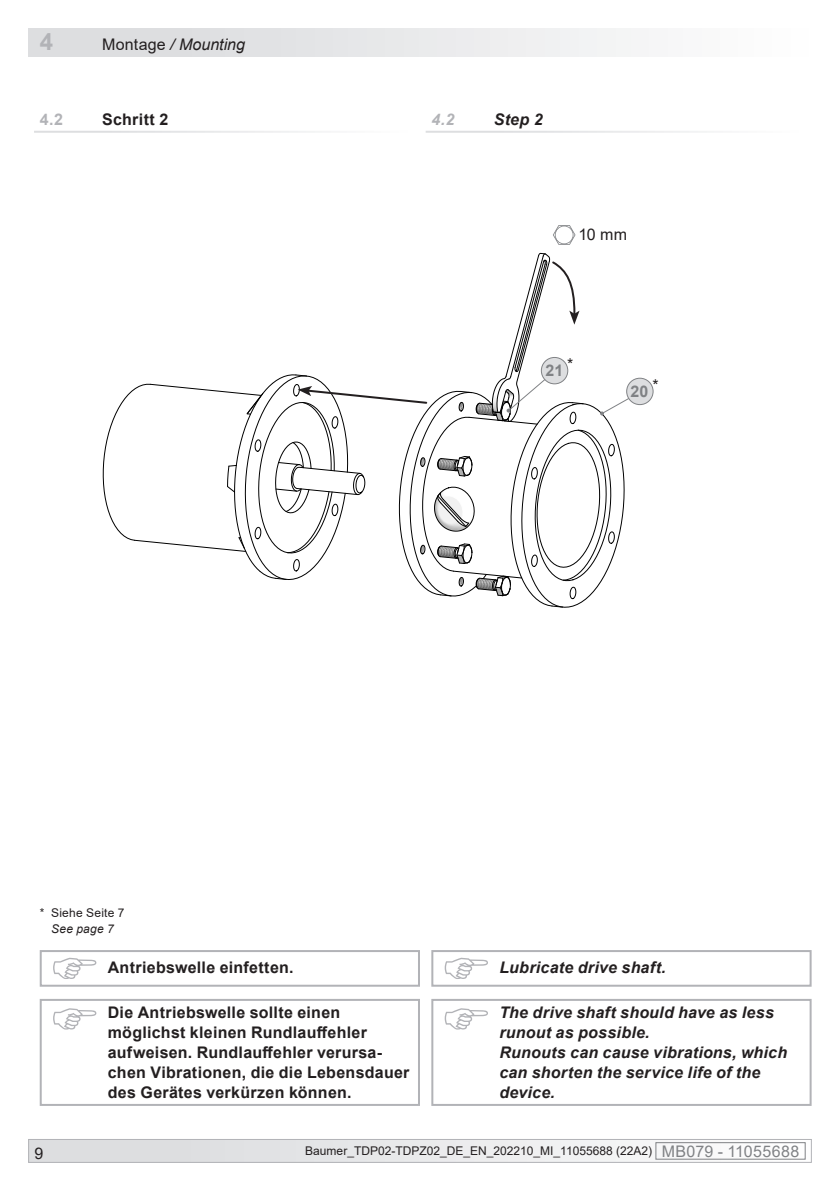
<style>
.page{position:relative;width:840px;height:1191px;background:#fff}
.page>*{position:absolute;margin:0;border:0;box-sizing:border-box;transform-origin:0 0}
.t1{font:700 24px "Arial";color:#b2b3b7}
.Achtung_DE{font:700 16px/20px "Arial";letter-spacing:.015em;color:#231f20}
.Achtung_EN{font:italic 700 16px/20px "Arial";letter-spacing:.015em;color:#231f20}
.t2{font:italic 16px "Arial";color:#231f20}
.Kapitel_1-1_DE{font:700 16px "Arial";letter-spacing:.02em;color:#231f20}
.DE_links{font:16px "Arial";color:#231f20}
.Kapitel_1-1_EN{font:italic 700 16px "Arial";color:#231f20}
.Bezugszahl_Option{font:700 16px "Arial";color:#808285}
.Kapitel_1-1_DE-2{font:700 16px "Arial";color:#b2b3b7}
.Kapitel_1-1_EN-2{font:italic 700 16px "Arial";color:#b2b3b7}
.t3{font:12px "Arial";color:#231f20}
.t4{font:12px/16px "Arial";letter-spacing:.02em;color:#231f20;text-align:center}
.s1{font-style:normal}
.s2{font-style:italic}
.s3{font-size:16px;color:#808285}
</style>
<div class="page">
<div style="left:29px;top:1139px;width:781px;height:23px;background:linear-gradient(to right,#dbdcdf,#f5f5f5)"></div>
<div style="left:655px;top:1142px;width:150px;height:17px;border:1px solid #808285"></div>
<div style="left:28px;top:1139px;width:783px;height:23px;border:1px solid #b2b3b7"></div>
<div style="left:28px;top:28px;width:783px;height:29px;background:linear-gradient(to right,#d8d9db,#fdfdfd)"></div>
<svg style="left:53px;top:957px;width:43px;height:22px"></svg>
<div style="left:40px;top:950px;width:380px;height:36px;border:2px solid #b2b3b7"></div>
<svg style="left:444px;top:957px;width:43px;height:22px"></svg>
<div style="left:431px;top:950px;width:380px;height:36px;border:2px solid #b2b3b7"></div>
<div style="left:626px;top:378px;width:26px;height:26px;background:#dddee0;border-radius:50%"></div>
<div style="left:625px;top:378px;width:28px;height:27px;border:1px solid #808285;border-radius:50%"></div>
<svg style="left:103px;top:253px;width:537px;height:354px"></svg>
<div style="left:541px;top:357px;width:26px;height:27px;background:#dddee0;border-radius:50%"></div>
<div style="left:540px;top:357px;width:28px;height:27px;border:1px solid #808285;border-radius:50%"></div>
<svg style="left:53px;top:1008px;width:43px;height:21px"></svg>
<div style="left:40px;top:999px;width:380px;height:107px;border:2px solid #b2b3b7"></div>
<svg style="left:444px;top:1008px;width:43px;height:21px"></svg>
<div style="left:431px;top:999px;width:380px;height:107px;border:2px solid #b2b3b7"></div>
<svg style="left:553px;top:225px;width:22px;height:20px"></svg>
<h1 class="t1" style="left:40px;top:24px;width:15px">4</h1>
<p class="t2" style="left:102px;top:34px;width:144px"><span class="s1">Montage</span> / Mounting</p>
<p class="Kapitel_1-1_DE-2" style="left:40px;top:108px;width:25px">4.2</p>
<p class="Kapitel_1-1_DE" style="left:102px;top:108px;width:68px">Schritt 2</p>
<p class="Kapitel_1-1_EN-2" style="left:431px;top:109px;width:25px">4.2</p>
<p class="Kapitel_1-1_EN" style="left:493px;top:109px;width:50px">Step 2</p>
<p class="DE_links" style="left:578px;top:224px;width:50px">10 mm</p>
<p class="t4" style="left:40px;top:905px;width:86px">* Siehe Seite 7<br><span class="s2">See page 7</span></p>
<p class="DE_links" style="left:566px;top:353px;width:8px">*</p>
<p class="Bezugszahl_Option" style="left:545px;top:359px;width:19px">21</p>
<p class="DE_links" style="left:652px;top:374px;width:8px">*</p>
<p class="Bezugszahl_Option" style="left:630px;top:380px;width:19px">20</p>
<p class="Achtung_DE" style="left:108px;top:958px;width:187px">Antriebswelle einfetten.</p>
<p class="Achtung_EN" style="left:499px;top:958px;width:168px">Lubricate drive shaft.</p>
<p class="Achtung_DE" style="left:108px;top:1002px;width:303px">Die Antriebswelle sollte einen möglichst kleinen Rundlauffehler aufweisen. Rundlauffehler verursa&shy;chen Vibrationen, die die Lebensdauer des Gerätes verkürzen können.</p>
<p class="Achtung_EN" style="left:499px;top:1003px;width:289px">The drive shaft should have as less runout as possible.<br>Runouts can cause vibrations, which can shorten the service life of the device.</p>
<p class="DE_links" style="left:35px;top:1142px;width:10px">9</p>
<p class="t3" style="left:305px;top:1143px;width:495px">Baumer_TDP02-TDPZ02_DE_EN_202210_MI_11055688 (22A2) <span class="s3">MB079 - 11055688</span></p>
</div>
